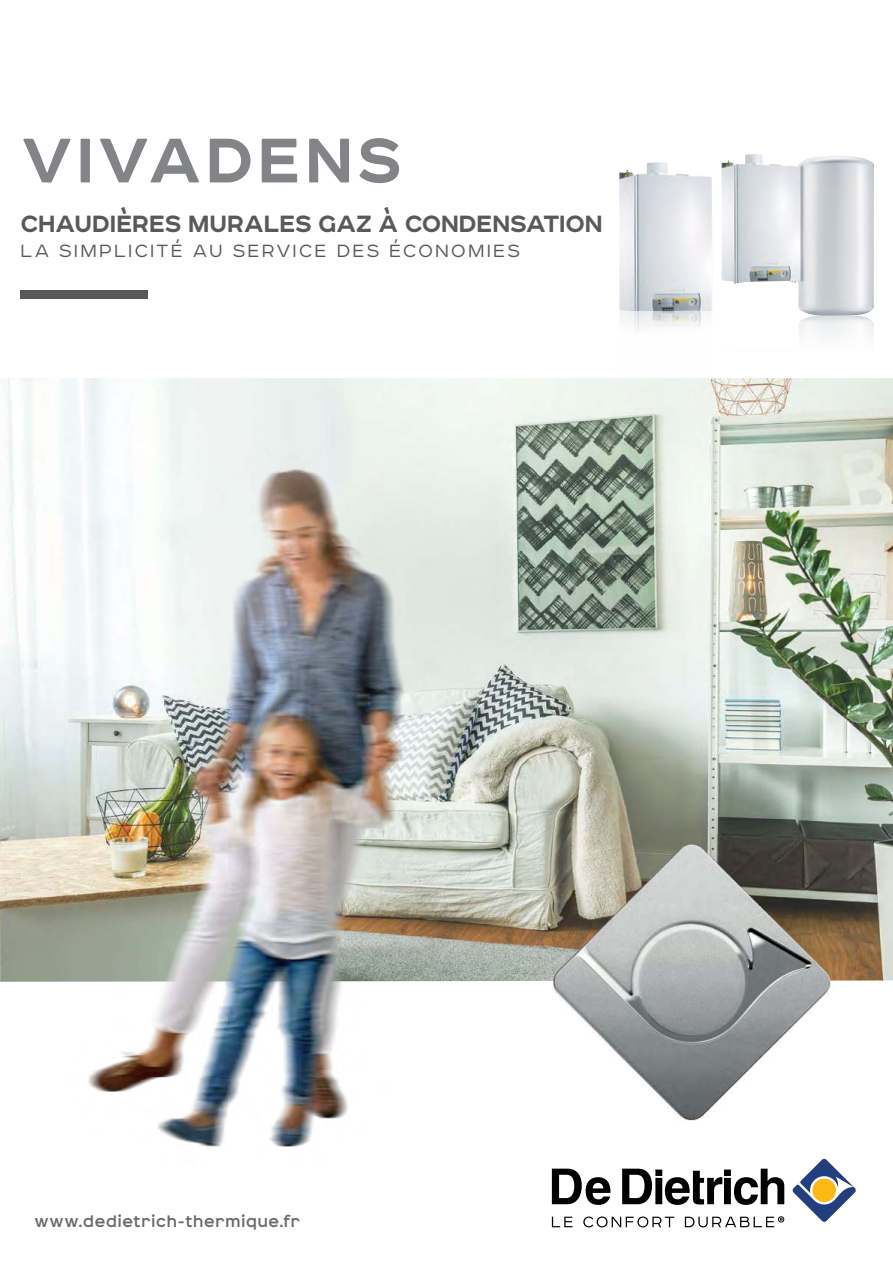
<style>
.page{position:relative;width:893px;height:1263px;background:#fff}
.page>*{position:absolute;margin:0;border:0;box-sizing:border-box;transform-origin:0 0}
.t1{font:700 80.25px "Affect";letter-spacing:.04em;color:#828487}
.t2{font:700 30px "Affect";letter-spacing:-.02em;color:#58595b}
.t3{font:300 22.5px "Affect";letter-spacing:.1em;color:#58595b}
.t4{font:700 16.5px "Affect";letter-spacing:.05em;color:#696a6d}
</style>
<div class="page">
<img style="left:0;top:378px;width:893px;height:604px">
<svg style="left:792px;top:1158px;width:64px;height:64px"></svg>
<svg style="left:552px;top:1168px;width:58px;height:37px"></svg>
<svg style="left:622px;top:1168px;width:162px;height:37px"></svg>
<svg style="left:552px;top:1217px;width:20px;height:10px"></svg>
<svg style="left:583px;top:1216px;width:91px;height:11px"></svg>
<svg style="left:685px;top:1216px;width:99px;height:11px"></svg>
<img style="left:549px;top:837px;width:286px;height:284px">
<div style="left:20px;top:290px;width:128px;height:9px;background:#58595b"></div>
<img style="left:36px;top:451px;width:470px;height:696px">
<img style="left:619px;top:163px;width:93px;height:146px">
<img style="left:619px;top:309px;width:93px;height:149px">
<img style="left:721px;top:154px;width:31px;height:130px">
<img style="left:799px;top:315px;width:75px;height:21px">
<h1 class="t1" style="left:20px;top:103px;width:383px">VIVADENS</h1>
<p class="t2" style="left:20px;top:203px;width:584px">CHAUDIÈRES MURALES GAZ À CONDENSATION</p>
<p class="t3" style="left:20px;top:235px;width:501px">LA SIMPLICITÉ AU SERVICE DES ÉCONOMIES</p>
<p class="t4" style="left:35px;top:1211px;width:267px">www.dedietrich-thermique.fr</p>
</div>
